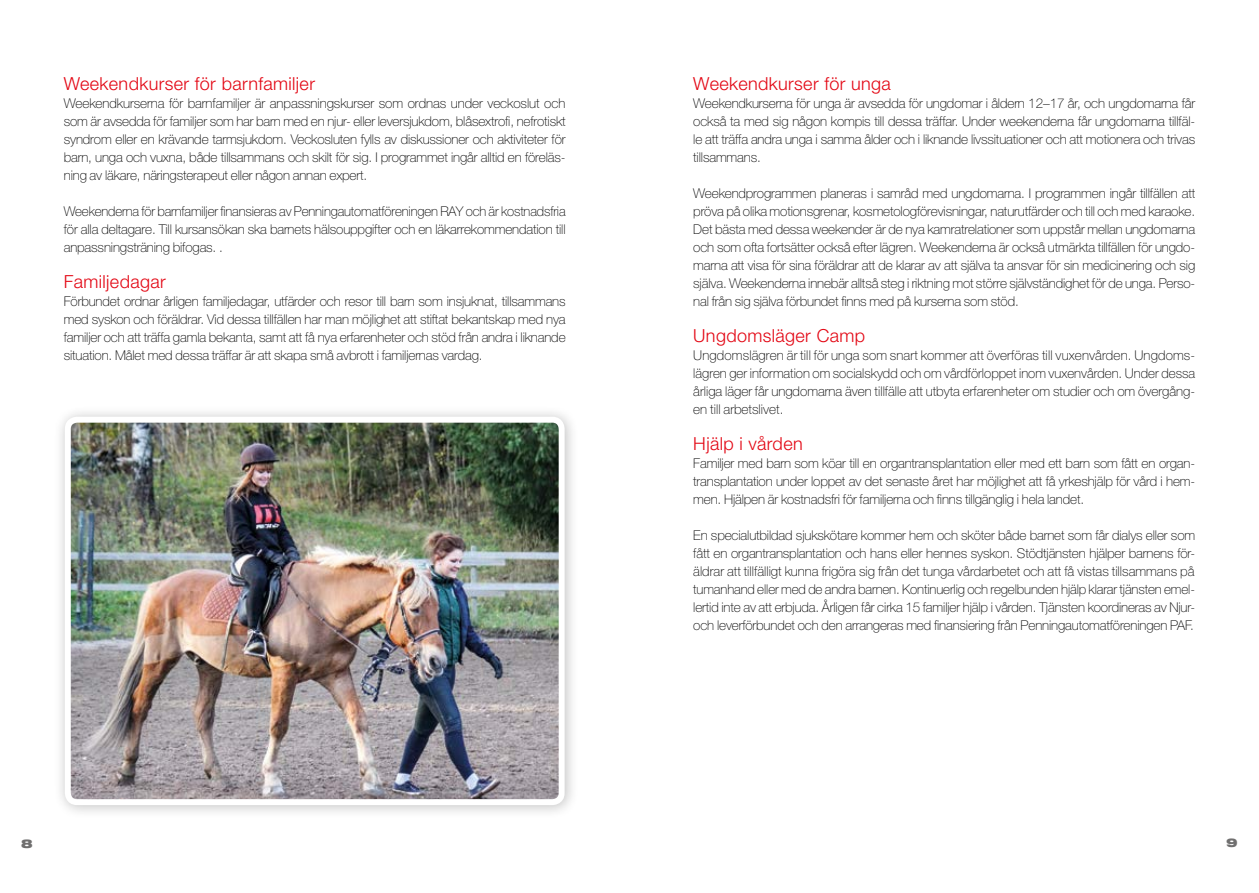
<style>
.page{position:relative;width:1259px;height:893px;background:#fff}
.page>*{position:absolute;margin:0;border:0;box-sizing:border-box;transform-origin:0 0}
.t1{font:300 18px "Helvetica Neue LT Std";letter-spacing:.02em;color:#e30613}
.t2{font:100 13.5px/18px "Helvetica Neue LT Std";letter-spacing:-.01em;color:#000;text-align:justify}
.t3{font:900 expanded 12px "Helvetica Neue LT Std";color:#706f6f}
</style>
<div class="page">
<div style="left:53px;top:405px;width:526px;height:415px;background:#000;opacity:.25"></div>
<img style="left:72px;top:424px;width:485px;height:374px">
<div style="left:65px;top:417px;width:499px;height:388px;border:6px solid #fff;border-radius:9px"></div>
<h1 class="t1" style="left:64px;top:73px;width:253px">Weekendkurser för barnfamiljer</h1>
<p class="t2" style="left:64px;top:94px;width:503px">Weekendkurserna för barnfamiljer är anpassningskurser som ordnas under veckoslut och som är avsedda för familjer som har barn med en njur- eller leversjukdom, blåsextrofi, nefrotiskt syndrom eller en krävande tarmsjukdom. Veckosluten fylls av diskussioner och aktiviteter för barn, unga och vuxna, både tillsammans och skilt för sig. I programmet ingår alltid en föreläs&shy;ning av läkare, näringsterapeut eller någon annan expert.</p>
<p class="t2" style="left:64px;top:202px;width:503px">Weekenderna för barnfamiljer finansieras av Penningautomatföreningen RAY och är kostnadsfria för alla deltagare. Till kursansökan ska barnets hälsouppgifter och en läkarrekommendation till anpassningsträning bifogas. .</p>
<h1 class="t1" style="left:64px;top:271px;width:103px">Familjedagar</h1>
<p class="t2" style="left:64px;top:292px;width:503px">Förbundet ordnar årligen familjedagar, utfärder och resor till barn som insjuknat, tillsammans med syskon och föräldrar. Vid dessa tillfällen har man möjlighet att stiftat bekantskap med nya familjer och att träffa gamla bekanta, samt att få nya erfarenheter och stöd från andra i liknande situation. Målet med dessa träffar är att skapa små avbrott i familjernas vardag.</p>
<h1 class="t1" style="left:693px;top:73px;width:199px">Weekendkurser för unga</h1>
<p class="t2" style="left:693px;top:94px;width:503px">Weekendkurserna för unga är avsedda för ungdomar i åldern 12–17 år, och ungdomarna får också ta med sig någon kompis till dessa träffar. Under weekenderna får ungdomarna tillfäl&shy;le att träffa andra unga i samma ålder och i liknande livssituationer och att motionera och trivas tillsammans.</p>
<p class="t2" style="left:693px;top:184px;width:503px">Weekendprogrammen planeras i samråd med ungdomarna. I programmen ingår tillfällen att pröva på olika motionsgrenar, kosmetologförevisningar, naturutfärder och till och med karaoke.<br>Det bästa med dessa weekender är de nya kamratrelationer som uppstår mellan ungdomarna och som ofta fortsätter också efter lägren. Weekenderna är också utmärkta tillfällen för ungdo&shy;marna att visa för sina föräldrar att de klarar av att själva ta ansvar för sin medicinering och sig själva. Weekenderna innebär alltså steg i riktning mot större självständighet för de unga. Perso&shy;nal från sig själva förbundet finns med på kurserna som stöd.</p>
<h1 class="t1" style="left:693px;top:325px;width:173px">Ungdomsläger Camp</h1>
<p class="t2" style="left:693px;top:346px;width:503px">Ungdomslägren är till för unga som snart kommer att överföras till vuxenvården. Ungdoms&shy;lägren ger information om socialskydd och om vårdförloppet inom vuxenvården. Under dessa årliga läger får ungdomarna även tillfälle att utbyta erfarenheter om studier och om övergång&shy;en till arbetslivet.</p>
<h1 class="t1" style="left:693px;top:433px;width:111px">Hjälp i vården</h1>
<p class="t2" style="left:693px;top:454px;width:503px">Familjer med barn som köar till en organtransplantation eller med ett barn som fått en organ&shy;transplantation under loppet av det senaste året har möjlighet att få yrkeshjälp för vård i hem&shy;men. Hjälpen är kostnadsfri för familjerna och finns tillgänglig i hela landet.</p>
<p class="t2" style="left:693px;top:526px;width:503px">En specialutbildad sjukskötare kommer hem och sköter både barnet som får dialys eller som fått en organtransplantation och hans eller hennes syskon. Stödtjänsten hjälper barnens för&shy;äldrar att tillfälligt kunna frigöra sig från det tunga vårdarbetet och att få vistas tillsammans på tumanhand eller med de andra barnen. Kontinuerlig och regelbunden hjälp klarar tjänsten emel&shy;lertid inte av att erbjuda. Årligen får cirka 15 familjer hjälp i vården. Tjänsten koordineras av Njur&shy;och leverförbundet och den arrangeras med finansiering från Penningautomatföreningen PAF.</p>
<p class="t3" style="left:21px;top:835px;width:13px">8</p>
<p class="t3" style="left:1226px;top:835px;width:13px">9</p>
</div>
